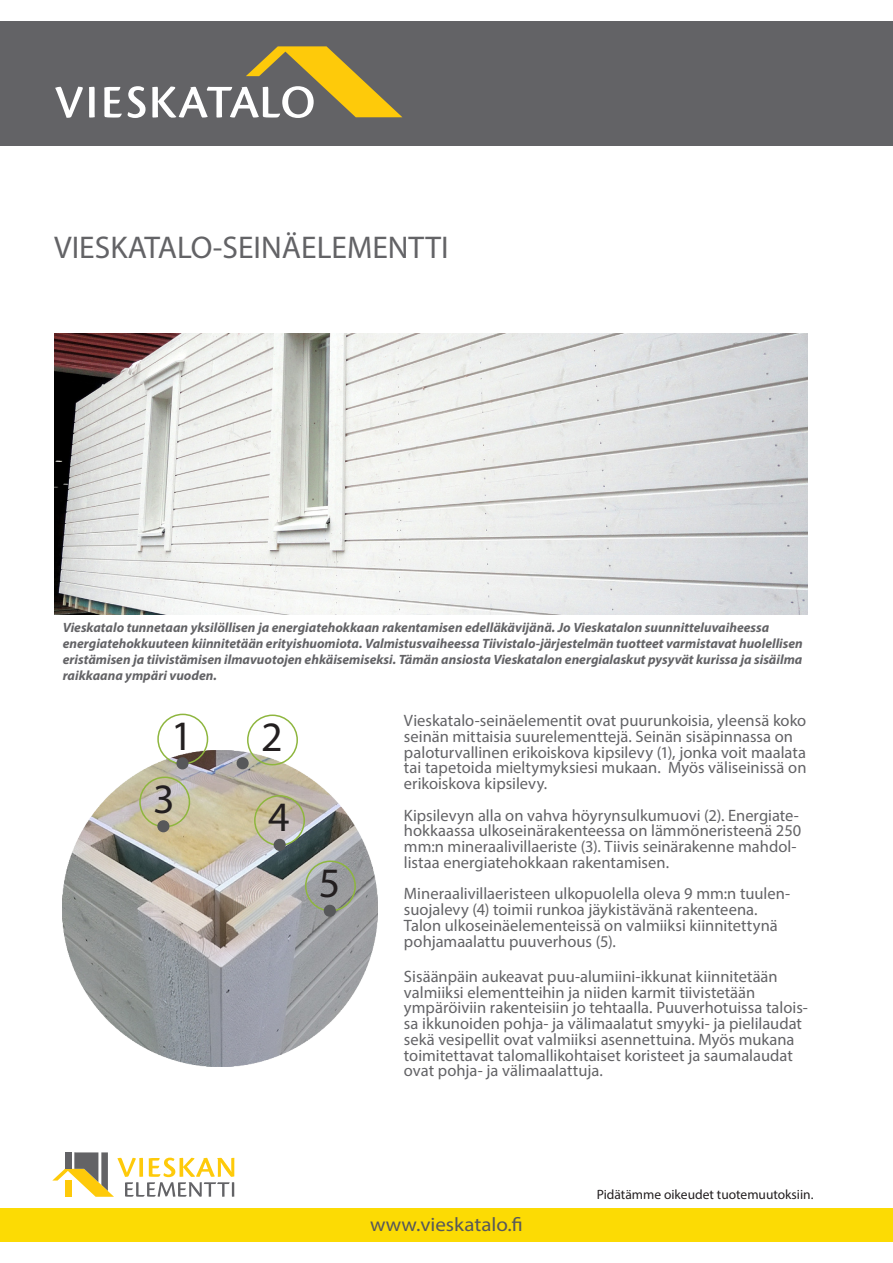
<style>
.page{position:relative;width:893px;height:1263px;background:#fff}
.page>*{position:absolute;margin:0;border:0;box-sizing:border-box;transform-origin:0 0}
.leipis_alkusivuille{font:42px "Myriad Pro";color:#231f20}
.t1{font:31.5px "Myriad Pro";color:#636366}
.t2{font:19.5px "Myriad Pro";color:#57585a;scale:1.08 1}
.leipis_alkusivuille-2{font:16.5px/15.8px "Myriad Pro";color:#636366}
.t3{font:italic 700 13.5px/16.2px "Myriad Pro";color:#636366}
.t4{font:13.5px "Myriad Pro";color:#231f20}
</style>
<div class="page">
<img style="left:63px;top:751px;width:315px;height:315px">
<div style="left:157px;top:714px;width:51px;height:50px;border:2px solid #8eb63e;border-radius:50%"></div>
<div style="left:177px;top:758px;width:11px;height:11px;background:#57585a;border-radius:50%"></div>
<div style="left:176px;top:757px;width:13px;height:12px;border:2px solid #57585a;border-radius:50%"></div>
<div style="left:247px;top:714px;width:51px;height:51px;border:2px solid #8eb63e;border-radius:50%"></div>
<div style="left:237px;top:758px;width:11px;height:10px;background:#57585a;border-radius:50%"></div>
<div style="left:237px;top:757px;width:12px;height:12px;border:2px solid #57585a;border-radius:50%"></div>
<div style="left:139px;top:776px;width:51px;height:51px;border:2px solid #8eb63e;border-radius:50%"></div>
<div style="left:158px;top:821px;width:11px;height:10px;background:#57585a;border-radius:50%"></div>
<div style="left:157px;top:820px;width:12px;height:12px;border:2px solid #57585a;border-radius:50%"></div>
<div style="left:254px;top:795px;width:51px;height:51px;border:2px solid #8eb63e;border-radius:50%"></div>
<div style="left:274px;top:839px;width:11px;height:11px;background:#57585a;border-radius:50%"></div>
<div style="left:274px;top:839px;width:12px;height:12px;border:2px solid #57585a;border-radius:50%"></div>
<div style="left:305px;top:860px;width:51px;height:51px;border:2px solid #8eb63e;border-radius:50%"></div>
<div style="left:324px;top:905px;width:11px;height:11px;background:#57585a;border-radius:50%"></div>
<div style="left:324px;top:905px;width:12px;height:12px;border:2px solid #57585a;border-radius:50%"></div>
<img style="left:54px;top:333px;width:754px;height:281px">
<div style="left:0;top:21px;width:893px;height:124px;background:#636366"></div>
<svg style="left:55px;top:87px;width:28px;height:31px"></svg>
<svg style="left:89px;top:87px;width:6px;height:31px"></svg>
<svg style="left:104px;top:87px;width:18px;height:31px"></svg>
<svg style="left:128px;top:86px;width:18px;height:32px"></svg>
<svg style="left:152px;top:46px;width:250px;height:72px"></svg>
<div style="left:0;top:1209px;width:893px;height:33px;background:#fcdb04"></div>
<svg style="left:52px;top:1152px;width:182px;height:45px"></svg>
<div style="left:65px;top:1180px;width:6px;height:17px;background:#feca0a"></div>
<div style="left:65px;top:1152px;width:6px;height:17px;background:#636366"></div>
<p class="t1" style="left:54px;top:228px;width:396px">VIESKATALO-SEINÄELEMENTTI</p>
<p class="t3" style="left:63px;top:619px;width:742px">Vieskatalo tunnetaan yksilöllisen ja energiatehokkaan rakentamisen edelläkävijänä. Jo Vieskatalon suunnitteluvaiheessa energiatehokkuuteen kiinnitetään erityishuomiota. Valmistusvaiheessa Tiivistalo-järjestelmän tuotteet varmistavat huolellisen eristämisen ja tiivistämisen ilmavuotojen ehkäisemiseksi. Tämän ansiosta Vieskatalon energialaskut pysyvät kurissa ja sisäilma raikkaana ympäri vuoden.</p>
<p class="leipis_alkusivuille" style="left:171px;top:710px;width:23px">1</p>
<p class="leipis_alkusivuille" style="left:261px;top:710px;width:23px">2</p>
<p class="leipis_alkusivuille" style="left:153px;top:772px;width:23px">3</p>
<p class="leipis_alkusivuille" style="left:268px;top:791px;width:23px">4</p>
<p class="leipis_alkusivuille" style="left:319px;top:856px;width:23px">5</p>
<p class="leipis_alkusivuille-2" style="left:404px;top:712px;width:404px">Vieskatalo-seinäelementit ovat puurunkoisia, yleensä koko seinän mittaisia suurelementtejä. Seinän sisäpinnassa on paloturvallinen erikoiskova kipsilevy (1), jonka voit maalata tai tapetoida mieltymyksiesi mukaan. Myös väliseinissä on erikoiskova kipsilevy.</p>
<p class="leipis_alkusivuille-2" style="left:404px;top:807px;width:399px">Kipsilevyn alla on vahva höyrynsulkumuovi (2). Energiate&shy;hokkaassa ulkoseinärakenteessa on lämmöneristeenä 250 mm:n mineraalivillaeriste (3). Tiivis seinärakenne mahdol&shy;listaa energiatehokkaan rakentamisen.</p>
<p class="leipis_alkusivuille-2" style="left:404px;top:886px;width:388px">Mineraalivillaeristeen ulkopuolella oleva 9 mm:n tuulen&shy;suojalevy (4) toimii runkoa jäykistävänä rakenteena.<br>Talon ulkoseinäelementeissä on valmiiksi kiinnitettynä pohjamaalattu puuverhous (5).</p>
<p class="leipis_alkusivuille-2" style="left:404px;top:968px;width:405px">Sisäänpäin aukeavat puu-alumiini-ikkunat kiinnitetään valmiiksi elementteihin ja niiden karmit tiivistetään ympäröiviin rakenteisiin jo tehtaalla. Puuverhotuissa talois&shy;sa ikkunoiden pohja- ja välimaalatut smyyki- ja pielilaudat sekä vesipellit ovat valmiiksi asennettuina. Myös mukana toimitettavat talomallikohtaiset koristeet ja saumalaudat ovat pohja- ja välimaalattuja.</p>
<p class="t2" style="left:370px;top:1213px;width:143px">www.vieskatalo.fi</p>
<p class="t4" style="left:597px;top:1186px;width:218px">Pidätämme oikeudet tuotemuutoksiin.</p>
</div>
